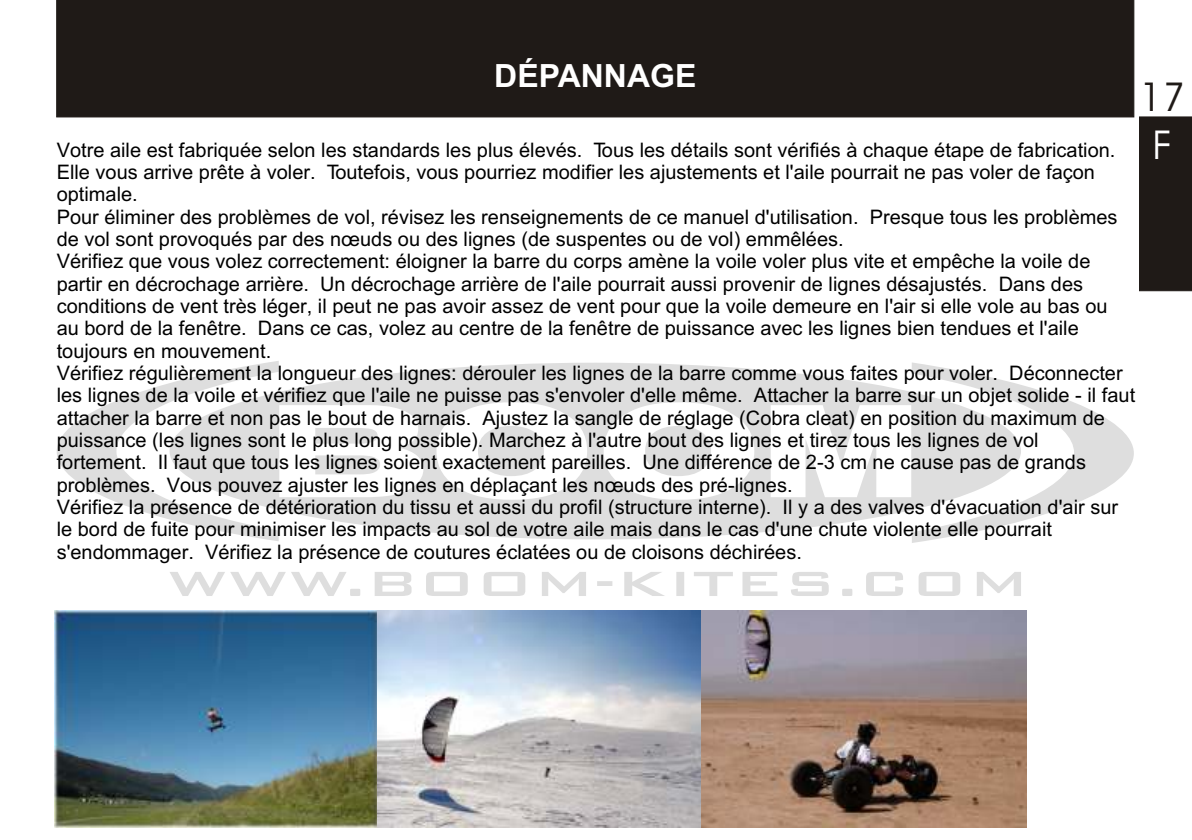
<style>
.page{position:relative;width:1192px;height:840px;background:#fff}
.page>*{position:absolute;margin:0;border:0;box-sizing:border-box;transform-origin:0 0}
.t1{font:40px "Avant Garde Bk BT";color:#1f1a17}
.t2{font:40px "Avant Garde Bk BT";color:#fff}
.t3{font:700 32px "Arial";color:#fff}
.t4{font:20px/22.4px "Arial";color:#000}
</style>
<div class="page">
<div style="left:56px;top:0;width:1078px;height:117px;background:#1f1a17"></div>
<svg style="left:57px;top:361px;width:222px;height:180px"></svg>
<svg style="left:170px;top:363px;width:742px;height:176px;fill:#dedede"></svg>
<svg style="left:912px;top:362px;width:222px;height:181px"></svg>
<svg style="left:170px;top:572px;width:851px;height:24px"></svg>
<div style="left:1139px;top:117px;width:53px;height:174px;background:#1f1a17"></div>
<img style="left:54px;top:611px;width:972px;height:216px">
<h2 class="t3" style="left:494px;top:64px;width:204px">DÉPANNAGE</h2>
<p class="t4" style="left:57px;top:140px;width:1080px">Votre aile est fabriquée selon les standards les plus élevés. Tous les détails sont vérifiés à chaque étape de fabrication.<br>Elle vous arrive prête à voler. Toutefois, vous pourriez modifier les ajustements et l'aile pourrait ne pas voler de façon optimale.<br>Pour éliminer des problèmes de vol, révisez les renseignements de ce manuel d'utilisation. Presque tous les problèmes de vol sont provoqués par des nœuds ou des lignes (de suspentes ou de vol) emmêlées.<br>Vérifiez que vous volez correctement: éloigner la barre du corps amène la voile voler plus vite et empêche la voile de partir en décrochage arrière. Un décrochage arrière de l'aile pourrait aussi provenir de lignes désajustés. Dans des conditions de vent très léger, il peut ne pas avoir assez de vent pour que la voile demeure en l'air si elle vole au bas ou<br>au bord de la fenêtre. Dans ce cas, volez au centre de la fenêtre de puissance avec les lignes bien tendues et l'aile toujours en mouvement.<br>Vérifiez régulièrement la longueur des lignes: dérouler les lignes de la barre comme vous faites pour voler. Déconnecter les lignes de la voile et vérifiez que l'aile ne puisse pas s'envoler d'elle même. Attacher la barre sur un objet solide - il faut attacher la barre et non pas le bout de harnais. Ajustez la sangle de réglage (Cobra cleat) en position du maximum de puissance (les lignes sont le plus long possible). Marchez à l'autre bout des lignes et tirez tous les lignes de vol<br>fortement. Il faut que tous les lignes soient exactement pareilles. Une différence de 2-3 cm ne cause pas de grands problèmes. Vous pouvez ajuster les lignes en déplaçant les nœuds des pré-lignes.<br>Vérifiez la présence de détérioration du tissu et aussi du profil (structure interne). Il y a des valves d'évacuation d'air sur le bord de fuite pour minimiser les impacts au sol de votre aile mais dans le cas d'une chute violente elle pourrait s'endommager. Vérifiez la présence de coutures éclatées ou de cloisons déchirées.</p>
<h1 class="t1" style="left:1140px;top:80px;width:47px">17</h1>
<h1 class="t2" style="left:1153px;top:128px;width:21px">F</h1>
</div>
